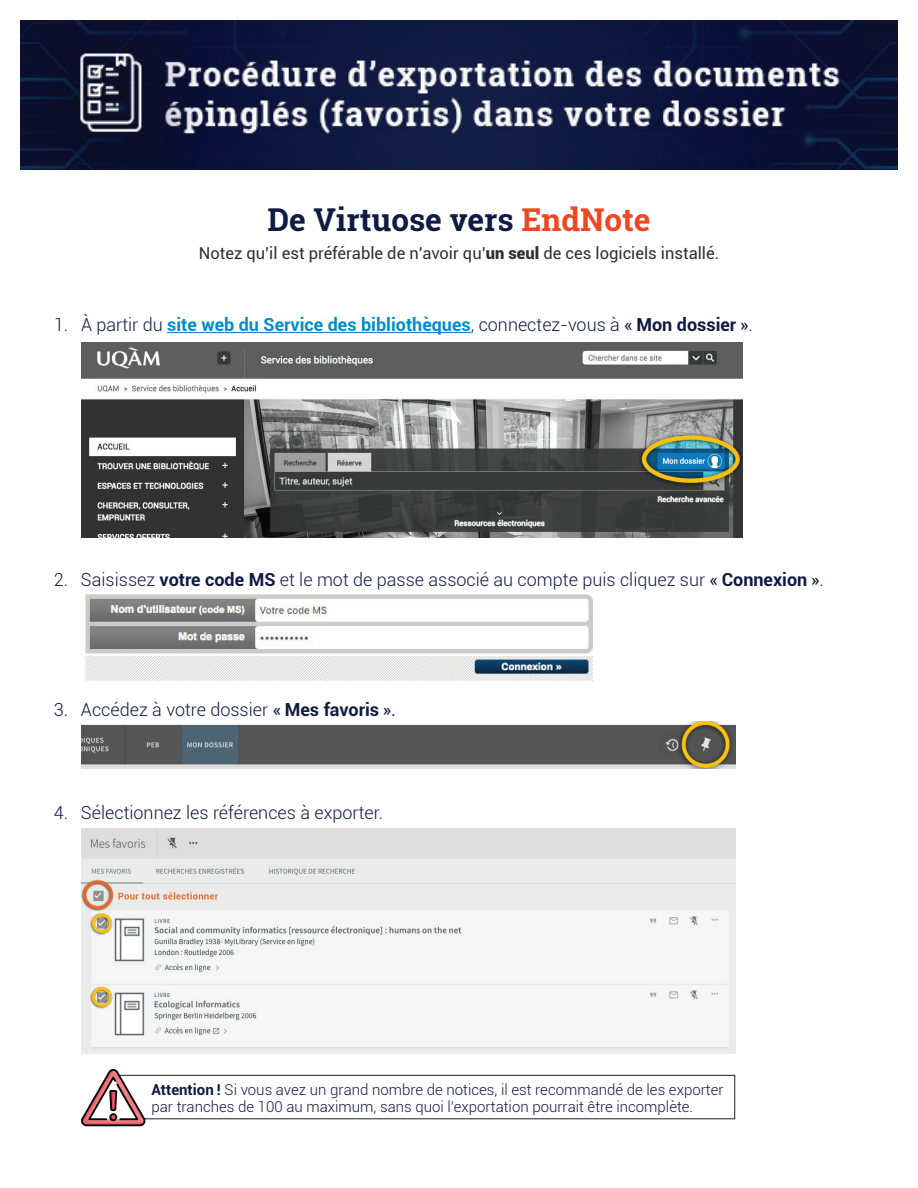
<style>
.page{position:relative;width:918px;height:1188px;background:#fff}
.page>*{position:absolute;margin:0;border:0;box-sizing:border-box;transform-origin:0 0}
.t1{font:700 31.5px "Roboto Slab";color:#101b43}
.t2{font:300 18px "Roboto";color:#101b43}
.t3{font:700 18px "Roboto";color:#008cd1}
.t4{font:16.5px "Roboto";color:#312f30}
.t5{font:300 15px/16.5px "Roboto";color:#101b43}
.s1{color:#ef4722}
.s2{font-weight:900}
.s3{font-weight:300;color:#101b43}
.s4{font-weight:400;color:#101b43}
.s5{color:#101b43}
.s6{font-weight:700}
.s7{font-weight:400}
</style>
<div class="page">
<img style="left:21px;top:21px;width:876px;height:149px">
<hr style="left:167px;top:332px;width:304px;height:1px;background:#2865b1">
<img style="left:81px;top:343px;width:661px;height:194px">
<img style="left:85px;top:594px;width:508px;height:87px">
<img style="left:81px;top:721px;width:654px;height:47px">
<img style="left:81px;top:829px;width:654px;height:224px">
<div style="left:108px;top:1075px;width:627px;height:44px;border:1px solid #231f20"></div>
<svg style="left:81px;top:1069px;width:65px;height:57px"></svg>
<h1 class="t1" style="left:267px;top:198px;width:385px">De Virtuose vers <span class="s1">EndNote</span></h1>
<p class="t4" style="left:199px;top:242px;width:522px">Notez qu’il est préférable de n’avoir qu’<span class="s2">un seul</span> de ces logiciels installé.</p>
<p class="t3" style="left:54px;top:312px;width:700px"><span class="s3">1. À partir du</span> site web du Service des bibliothèques<span class="s3">, connectez-vous à</span> <span class="s4">«</span> <span class="s5">Mon dossier</span> <span class="s4">»</span><span class="s3">.</span></p>
<p class="t2" style="left:54px;top:567px;width:771px">2. Saisissez <span class="s6">votre code MS</span> et le mot de passe associé au compte puis cliquez sur <span class="s7">«</span> <span class="s6">Connexion</span> <span class="s7">»</span>.</p>
<p class="t2" style="left:54px;top:697px;width:344px">3. Accédez à votre dossier <span class="s7">«</span> <span class="s6">Mes favoris</span> <span class="s7">».</span></p>
<p class="t2" style="left:54px;top:800px;width:331px">4. Sélectionnez les références à exporter.</p>
<p class="t5" style="left:152px;top:1081px;width:574px"><span class="s6">Attention !</span> Si vous avez un grand nombre de notices, il est recommandé de les exporter par tranches de 100 au maximum, sans quoi l’exportation pourrait être incomplète.</p>
</div>
